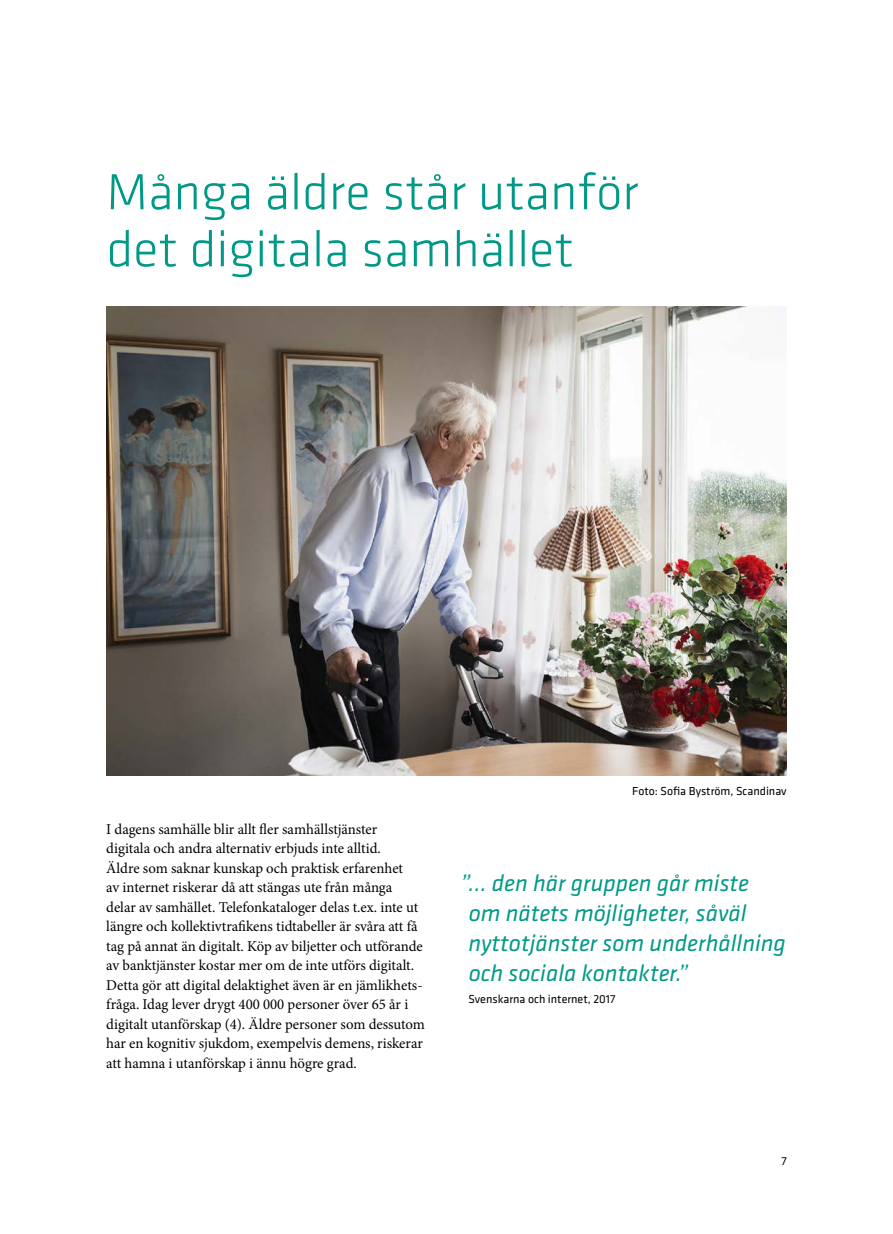
<style>
.page{position:relative;width:893px;height:1234px;background:#fff}
.page>*{position:absolute;margin:0;border:0;box-sizing:border-box;transform-origin:0 0}
.t1{font:300 52.5px/57px "Klavika Basic";color:#009987}
.t2{font:italic 24px/30px "Klavika Basic";color:#009987}
.t3{font:15px/19.5px "Minion Pro";color:#000}
.t4{font:12px "Klavika Basic";color:#000}
</style>
<div class="page">
<img style="left:106px;top:306px;width:681px;height:469px">
<p class="t1" style="left:106px;top:163px;width:534px">Många äldre står utanför det digitala samhället</p>
<p class="t3" style="left:106px;top:819px;width:320px">I dagens samhälle blir allt fer samhällstjänster digitala och andra alternativ erbjuds inte alltid.<br>Äldre som saknar kunskap och praktisk erfarenhet<br>av internet riskerar då att stängas ute från många delar av samhället. Telefonkataloger delas t.ex. inte ut längre och kollektivtrafkens tidtabeller är svåra att få tag på annat än digitalt. Köp av biljetter och utförande av banktjänster kostar mer om de inte utförs digitalt.<br>Detta gör att digital delaktighet även är en jämlikhets&shy;fråga. Idag lever drygt 400 000 personer över 65 år i digitalt utanförskap (4). Äldre personer som dessutom har en kognitiv sjukdom, exempelvis demens, riskerar att hamna i utanförskap i ännu högre grad.</p>
<p class="t4" style="left:632px;top:782px;width:156px">Foto: Sofa Byström, Scandinav</p>
<p class="t2" style="left:468px;top:867px;width:319px;text-indent:-8px">”… den här gruppen går miste om nätets möjligheter, såväl nyttotjänster som underhållning och sociala kontakter.”</p>
<p class="t4" style="left:468px;top:991px;width:149px">Svenskarna och internet, 2017</p>
<p class="t4" style="left:781px;top:1153px;width:7px">7</p>
</div>
